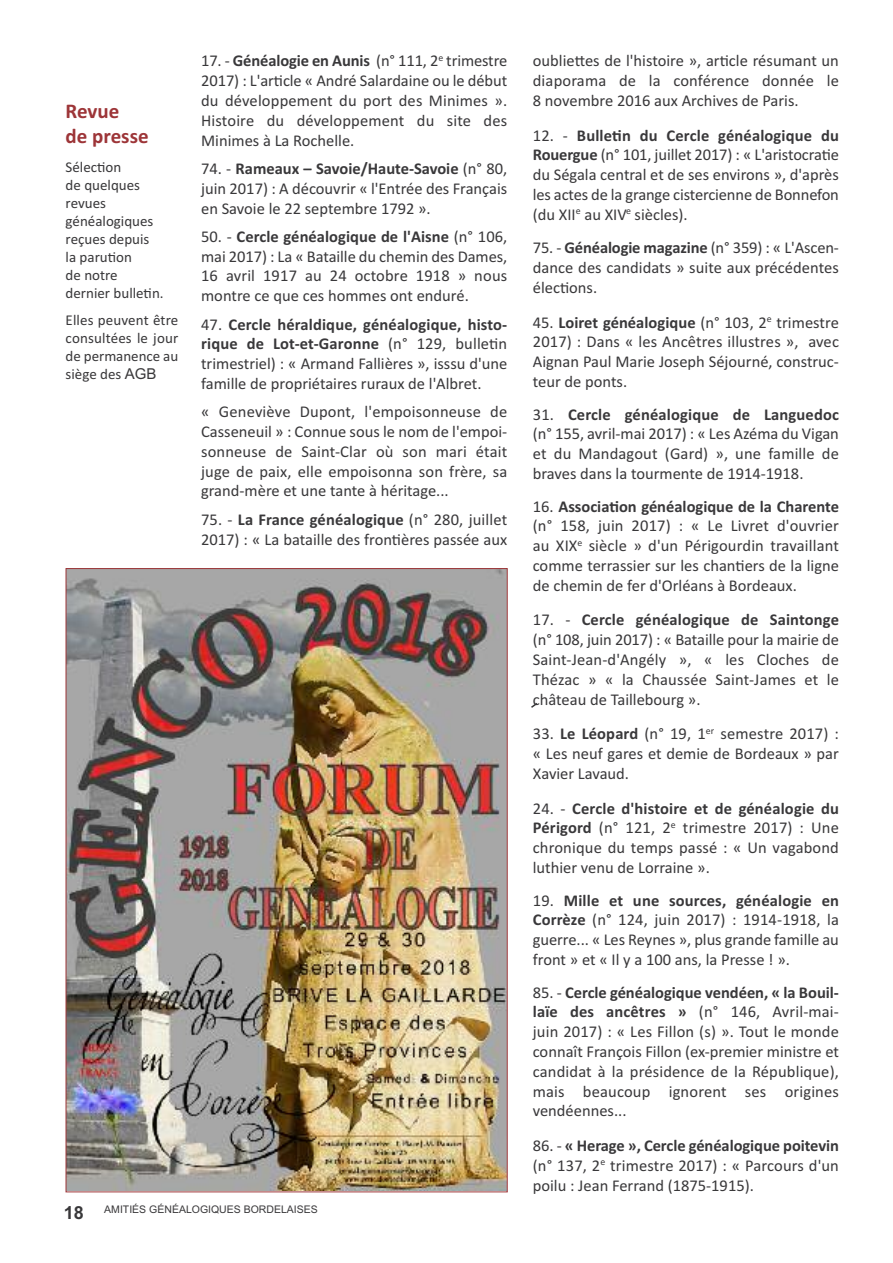
<style>
.page{position:relative;width:893px;height:1263px;background:#fff}
.page>*{position:absolute;margin:0;border:0;box-sizing:border-box;transform-origin:0 0}
.t1{font:700 21px/25.2px "Calibri";color:#9d3538}
.t2{font:700 18px "Arial";color:#39383a}
.t3{font:16.5px/19.8px "Calibri";color:#39383a;text-align:justify}
.t4{font:15px/18px "Calibri";color:#39383a}
.t5{font:10.5px "Arial";color:#39383a}
.s1{font-family:"Arial"}
.s2{font-weight:700}
</style>
<div class="page">
<svg style="left:531px;top:703px;width:7px;height:5px"></svg>
<img style="left:68px;top:570px;width:438px;height:620px">
<p class="t1" style="left:66px;top:98px;width:84px">revue<br>de presse</p>
<p class="t4" style="left:66px;top:158px;width:100px">Sélection<br>de quelques revues généalogiques reçues depuis la parution<br>de notre dernier bulletin.</p>
<p class="t4" style="left:66px;top:311px;width:114px;text-align:justify">Elles peuvent être consultées le jour de permanence au siège des <span class="s1">AGB</span></p>
<p class="t3" style="left:201px;top:51px;width:308px">17. - <span class="s2">Généalogie en Aunis</span> (n° 111, 2<sup>e</sup> trimestre 2017) : L'article « André Salardaine ou le début du développement du port des Minimes ».<br>Histoire du développement du site des Minimes à La Rochelle.</p>
<p class="t3" style="left:201px;top:158px;width:308px">74. - <span class="s2">rameaux – Savoie/Haute-Savoie</span> (n° 80, juin 2017) : A découvrir « l'Entrée des Français en Savoie le 22 septembre 1792 ».</p>
<p class="t3" style="left:201px;top:226px;width:308px">50. - <span class="s2">Cercle généalogique de l'Aisne</span> (n° 106, mai 2017) : La « Bataille du chemin des Dames, 16 avril 1917 au 24 octobre 1918 » nous montre ce que ces hommes ont enduré.</p>
<p class="t3" style="left:201px;top:314px;width:308px">47. <span class="s2">Cercle héraldique, généalogique, histo&shy;rique de lot-et-Garonne</span> (n° 129, bulletin trimestriel) : « Armand Fallières », isssu d'une famille de propriétaires ruraux de l'Albret.</p>
<p class="t3" style="left:201px;top:402px;width:308px">« Geneviève Dupont, l'empoisonneuse de Casseneuil » : Connue sous le nom de l'empoi&shy;sonneuse de Saint-Clar où son mari était juge de paix, elle empoisonna son frère, sa grand-mère et une tante à héritage...</p>
<p class="t3" style="left:201px;top:509px;width:308px">75. - <span class="s2">la France généalogique</span> (n° 280, juillet<br>2017) : « La bataille des frontières passée aux</p>
<p class="t2" style="left:64px;top:1202px;width:22px">18</p>
<p class="t5" style="left:104px;top:1203px;width:215px">AMITIÉS GÉNÉALOGIQUES BORDELAISES</p>
<p class="t3" style="left:533px;top:51px;width:308px">oubliettes de l'histoire », article résumant un diaporama de la conférence donnée le 8 novembre 2016 aux Archives de Paris.</p>
<p class="t3" style="left:533px;top:125px;width:308px">12. - <span class="s2">Bulletin du Cercle généalogique du rouergue</span> (n° 101, juillet 2017) : « L'aristocratie du Ségala central et de ses environs », d'après les actes de la grange cistercienne de Bonnefon (du XII<sup>e</sup> au XIV<sup>e</sup> siècles).</p>
<p class="t3" style="left:533px;top:238px;width:308px">75. - <span class="s2">Généalogie magazine</span> (n° 359) : « L'Ascen&shy;dance des candidats » suite aux précédentes élections.</p>
<p class="t3" style="left:533px;top:312px;width:308px">45. <span class="s2">loiret généalogique</span> (n° 103, 2<sup>e</sup> trimestre 2017) : Dans « les Ancêtres illustres », avec Aignan Paul Marie Joseph Séjourné, construc&shy;teur de ponts.</p>
<p class="t3" style="left:533px;top:404px;width:308px">31. <span class="s2">Cercle généalogique de languedoc </span>(n° 155, avril-mai 2017) : « Les Azéma du Vigan et du Mandagout (Gard) », une famille de braves dans la tourmente de 1914-1918.</p>
<p class="t3" style="left:533px;top:496px;width:308px">16. <span class="s2">Association généalogique de la Charente </span>(n° 158, juin 2017) : « Le Livret d'ouvrier au XIX<sup>e</sup> siècle » d'un Périgourdin travaillant comme terrassier sur les chantiers de la ligne de chemin de fer d'Orléans à Bordeaux.</p>
<p class="t3" style="left:533px;top:610px;width:308px">17. - <span class="s2">Cercle généalogique de Saintonge </span>(n° 108, juin 2017) : « Bataille pour la mairie de Saint-Jean-d'Angély », « les Cloches de Thézac » « la Chaussée Saint-James et le château de Taillebourg ».</p>
<p class="t3" style="left:533px;top:724px;width:308px">33. <span class="s2">le léopard</span> (n° 19, 1<sup>er</sup> semestre 2017) : « Les neuf gares et demie de Bordeaux » par Xavier Lavaud.</p>
<p class="t3" style="left:533px;top:798px;width:308px">24. - <span class="s2">Cercle d'histoire et de généalogie du Périgord</span> (n° 121, 2<sup>e</sup> trimestre 2017) : Une chronique du temps passé : « Un vagabond luthier venu de Lorraine ».</p>
<p class="t3" style="left:533px;top:890px;width:308px">19. <span class="s2">Mille et une sources, généalogie en Corrèze</span> (n° 124, juin 2017) : 1914-1918, la guerre... « Les Reynes », plus grande famille au front » et « Il y a 100 ans, la Presse ! ».</p>
<p class="t3" style="left:533px;top:982px;width:308px">85. - <span class="s2">Cercle généalogique vendéen, « la Bouil&shy;laïe des ancêtres »</span> (n° 146, Avril-mai&shy;juin 2017) : « Les Fillon (s) ». Tout le monde connaît François Fillon (ex-premier ministre et candidat à la présidence de la République), mais beaucoup ignorent ses origines vendéennes...</p>
<p class="t3" style="left:533px;top:1135px;width:308px">86. - <span class="s2">« Herage », Cercle généalogique poitevin </span>(n° 137, 2<sup>e</sup> trimestre 2017) : « Parcours d'un poilu : Jean Ferrand (1875-1915).</p>
</div>
